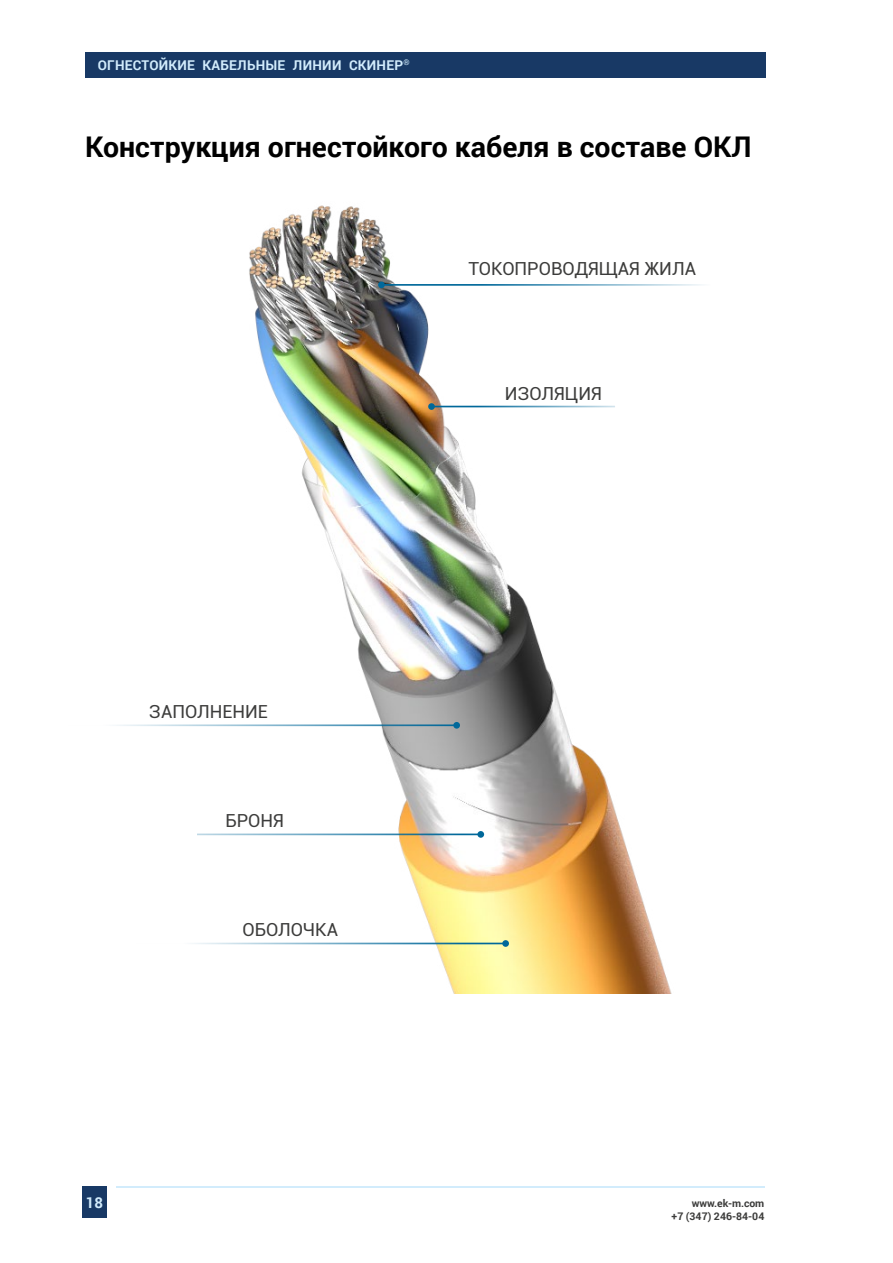
<style>
.page{position:relative;width:893px;height:1263px;background:#fff}
.page>*{position:absolute;margin:0;border:0;box-sizing:border-box;transform-origin:0 0}
.t1{font:700 28.5px "Roboto";color:#000}
.t2{font:18px "Roboto";color:#3c3c3b}
.t3{font:700 15px "Roboto";color:#d2ecfc}
.t4{font:700 13.5px "Roboto";letter-spacing:.02em;color:#d2ecfc}
.t5{font:700 10.5px/12.6px "Roboto";color:#3c3c3b;text-align:right}
</style>
<div class="page">
<hr style="left:116px;top:1186px;width:648px;height:2px;background:#d2ecfc">
<div style="left:82px;top:1186px;width:25px;height:32px;background:#183965"></div>
<div style="left:85px;top:52px;width:680px;height:26px;background:#183965"></div>
<img style="left:223px;top:205px;width:449px;height:788px">
<hr style="left:381px;top:284px;width:356px;height:2px;background:#00689a">
<div style="left:378px;top:281px;width:7px;height:7px;background:#00689a;border-radius:50%"></div>
<hr style="left:68px;top:724px;width:389px;height:2px;background:#00689a">
<div style="left:453px;top:722px;width:7px;height:7px;background:#00689a;border-radius:50%"></div>
<hr style="left:197px;top:833px;width:284px;height:2px;background:#00689a">
<div style="left:477px;top:831px;width:7px;height:7px;background:#00689a;border-radius:50%"></div>
<hr style="left:431px;top:406px;width:184px;height:1px;background:#00689a">
<div style="left:428px;top:403px;width:7px;height:7px;background:#00689a;border-radius:50%"></div>
<hr style="left:135px;top:943px;width:371px;height:1px;background:#00689a">
<div style="left:502px;top:940px;width:7px;height:7px;background:#00689a;border-radius:50%"></div>
<p class="t4" style="left:98px;top:55px;width:313px">ОГНЕСТОЙКИЕ КАБЕЛЬНЫЕ ЛИНИИ СКИНЕР<sup>®</sup></p>
<h1 class="t1" style="left:85px;top:126px;width:668px">Конструкция огнестойкого кабеля в составе ОКЛ</h1>
<p class="t2" style="left:468px;top:256px;width:229px">ТОКОПРОВОДЯЩАЯ ЖИЛА</p>
<p class="t2" style="left:149px;top:699px;width:120px">ЗАПОЛНЕНИЕ</p>
<p class="t2" style="left:225px;top:808px;width:60px">БРОНЯ</p>
<p class="t2" style="left:242px;top:917px;width:97px">ОБОЛОЧКА</p>
<p class="t3" style="left:86px;top:1192px;width:19px">18</p>
<p class="t2" style="left:505px;top:381px;width:98px">ИЗОЛЯЦИЯ</p>
<p class="t5" style="left:672px;top:1196px;width:94px">www.ek-m.com<br>+7 (347) 246-84-04</p>
</div>
